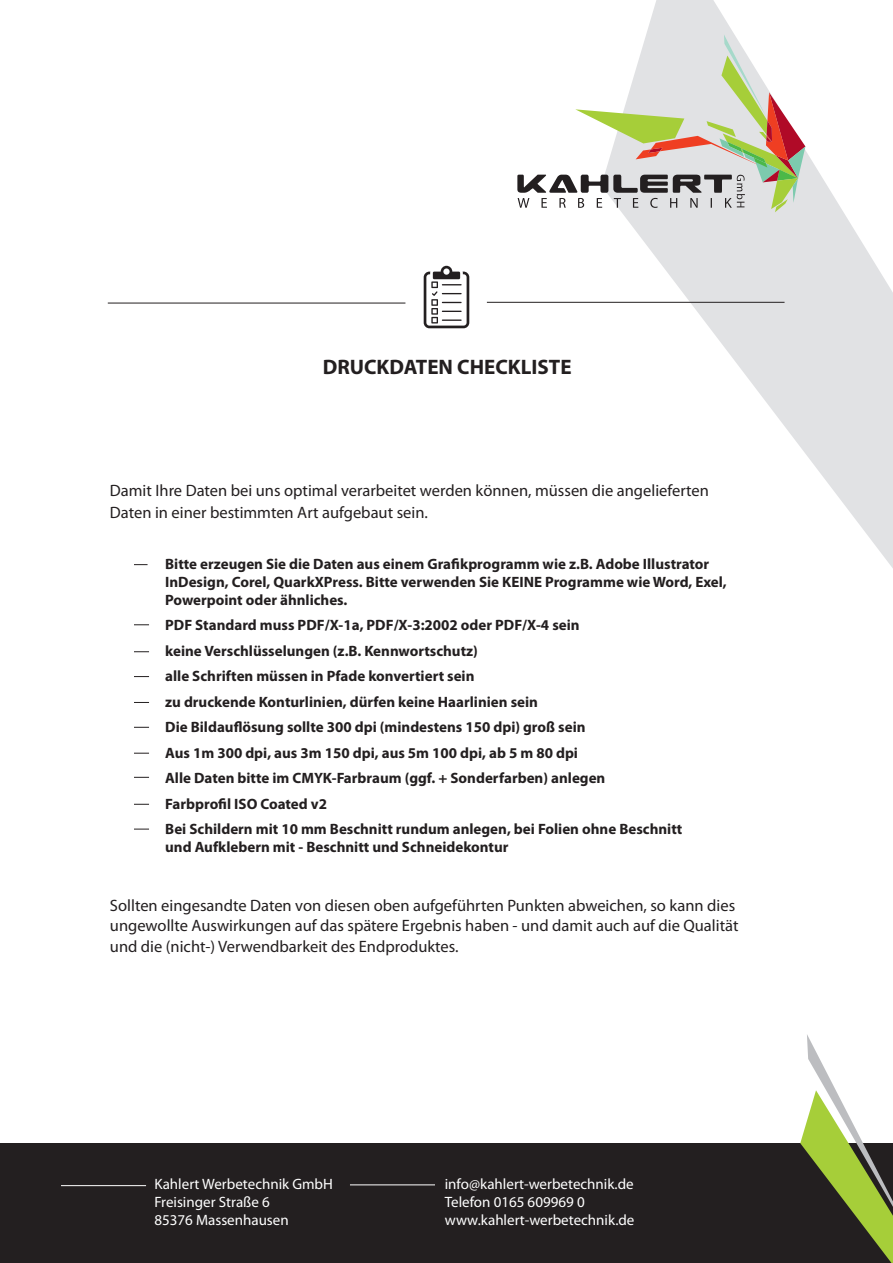
<style>
.page{position:relative;width:893px;height:1263px;background:#fff}
.page>*{position:absolute;margin:0;border:0;box-sizing:border-box;transform-origin:0 0}
.t1{font:700 21px "Myriad Pro";color:#231f20}
.t2{font:16.5px/21.6px "Myriad Pro";color:#231f20}
.t3{font:700 15px/25.5px "Myriad Pro";color:#231f20}
.t4{font:15px/18px "Myriad Pro";color:#fff}
</style>
<div class="page">
<div style="left:0;top:1144px;width:893px;height:119px;background:#231f20"></div>
<svg style="left:800px;top:1034px;width:93px;height:229px"></svg>
<svg style="left:424px;top:266px;width:45px;height:62px"></svg>
<hr style="left:108px;top:303px;width:297px;height:1px;background:#231f20">
<hr style="left:115px;top:624px;width:34px;height:1px;background:#231f20">
<hr style="left:115px;top:651px;width:34px;height:1px;background:#231f20">
<hr style="left:115px;top:676px;width:34px;height:1px;background:#231f20">
<hr style="left:115px;top:702px;width:34px;height:1px;background:#231f20">
<hr style="left:115px;top:727px;width:34px;height:1px;background:#231f20">
<hr style="left:115px;top:753px;width:34px;height:1px;background:#231f20">
<hr style="left:115px;top:777px;width:34px;height:1px;background:#231f20">
<hr style="left:115px;top:804px;width:34px;height:1px;background:#231f20">
<hr style="left:115px;top:829px;width:34px;height:1px;background:#231f20">
<hr style="left:114px;top:564px;width:34px;height:1px;background:#231f20">
<div style="left:99px;top:549px;width:34px;height:291px;background:#fff"></div>
<hr style="left:350px;top:1184px;width:85px;height:1px;background:#fff">
<hr style="left:61px;top:1185px;width:85px;height:1px;background:#fff">
<svg style="left:601px;top:0;width:292px;height:568px"></svg>
<svg style="left:517px;top:34px;width:288px;height:178px"></svg>
<hr style="left:487px;top:302px;width:297px;height:1px;background:#231f20">
<h1 class="t1" style="left:323px;top:355px;width:250px">DRUCKDATEN CHECKLISTE</h1>
<p class="t2" style="left:110px;top:480px;width:600px">Damit Ihre Daten bei uns optimal verarbeitet werden können, müssen die angelieferten<br>Daten in einer bestimmten Art aufgebaut sein.</p>
<p class="t3" style="left:165px;top:555px;width:563px;line-height:18px">Bitte erzeugen Sie die Daten aus einem Grafikprogramm wie z.B. Adobe Illustrator<br>InDesign, Corel, QuarkXPress. Bitte verwenden Sie KEINE Programme wie Word, Exel,<br>Powerpoint oder ähnliches.</p>
<p class="t3" style="left:165px;top:613px;width:519px">PDF Standard muss PDF/X-1a, PDF/X-3:2002 oder PDF/X-4 sein<br>keine Verschlüsselungen (z.B. Kennwortschutz)<br>alle Schriften müssen in Pfade konvertiert sein<br>zu druckende Konturlinien, dürfen keine Haarlinien sein<br>Die Bildauflösung sollte 300 dpi (mindestens 150 dpi) groß sein<br>Aus 1m 300 dpi, aus 3m 150 dpi, aus 5m 100 dpi, ab 5 m 80 dpi<br>Alle Daten bitte im CMYK-Farbraum (ggf. + Sonderfarben) anlegen<br>Farbprofil ISO Coated v2<br>Bei Schildern mit 10 mm Beschnitt rundum anlegen, bei Folien ohne Beschnitt</p>
<p class="t3" style="left:165px;top:835px;width:345px">und Aufklebern mit - Beschnitt und Schneidekontur</p>
<p class="t2" style="left:110px;top:896px;width:630px;line-height:19.5px">Sollten eingesandte Daten von diesen oben aufgeführten Punkten abweichen, so kann dies ungewollte Auswirkungen auf das spätere Ergebnis haben - und damit auch auf die Qualität</p>
<p class="t2" style="left:110px;top:936px;width:350px">und die (nicht-) Verwendbarkeit des Endproduktes.</p>
<p class="t4" style="left:154px;top:1175px;width:180px">Kahlert Werbetechnik GmbH<br>Freisinger Straße 6<br>85376 Massenhausen</p>
<p class="t4" style="left:445px;top:1175px;width:191px">info@kahlert-werbetechnik.de<br>Telefon 0165 609969 0 www.kahlert-werbetechnik.de</p>
</div>
